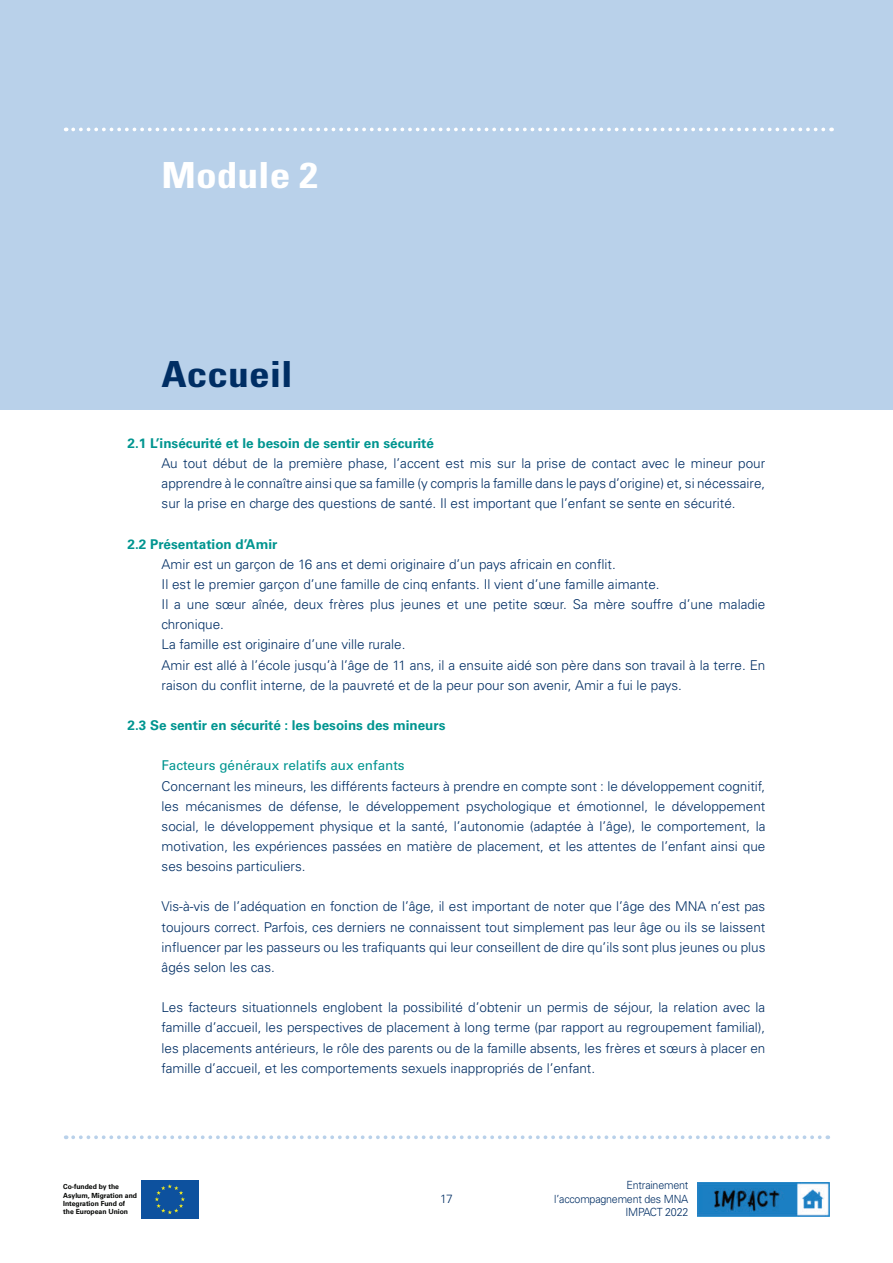
<style>
.page{position:relative;width:893px;height:1263px;background:#fff}
.page>*{position:absolute;margin:0;border:0;box-sizing:border-box;transform-origin:0 0}
.t1{font:700 condensed 36px "Univers LT";color:#fff;scale:1.15 1}
.t2{font:700 condensed 36px "Univers LT";color:#002e64;scale:1.15 1}
.t3{font:300 13.5px/20.1px "Univers LT";color:#002e64;text-align:justify}
.t4{font:700 13.5px "Univers LT";color:#009590}
.t5{font:13.5px "Univers LT";color:#009590}
.t6{font:300 12px "Univers LT";color:#002e64}
.t7{font:300 11.25px/13.6px "Univers LT";letter-spacing:-.02em;color:#002e64;text-align:right;scale:.95 1}
.t8{font:700 7.05px/8.4px "Univers LT";letter-spacing:-.005em;color:#040503}
</style>
<div class="page">
<div style="left:141px;top:1180px;width:58px;height:38px;background:#0d519e"></div>
<svg style="left:155px;top:1184px;width:30px;height:30px"></svg>
<img style="left:698px;top:1182px;width:131px;height:34px">
<svg style="left:73px;top:1135px;width:755px;height:4px"></svg>
<div style="left:0;top:0;width:893px;height:410px;background:#b9d1ea"></div>
<svg style="left:73px;top:128px;width:759px;height:3px"></svg>
<h1 class="t1" style="left:162px;top:153px;width:138px">Module 2</h1>
<h1 class="t2" style="left:162px;top:352px;width:116px">Accueil</h1>
<p class="t4" style="left:128px;top:435px;width:308px">2.1 L’insécurité et le besoin de sentir en sécurité</p>
<p class="t3" style="left:162px;top:453px;width:605px">Au tout début de la première phase, l’accent est mis sur la prise de contact avec le mineur pour apprendre à le connaître ainsi que sa famille (y compris la famille dans le pays d’origine) et, si nécessaire, sur la prise en charge des questions de santé. Il est important que l’enfant se sente en sécurité.</p>
<p class="t4" style="left:128px;top:536px;width:151px">2.2 Présentation d’Amir</p>
<p class="t3" style="left:162px;top:554px;width:605px;text-align:left">Amir est un garçon de 16 ans et demi originaire d’un pays africain en conflit.<br>Il est le premier garçon d’une famille de cinq enfants. Il vient d’une famille aimante.<br>Il a une sœur aînée, deux frères plus jeunes et une petite sœur. Sa mère souffre d’une maladie chronique.<br>La famille est originaire d’une ville rurale.<br>Amir est allé à l’école jusqu’à l’âge de 11 ans, il a ensuite aidé son père dans son travail à la terre. En raison du conflit interne, de la pauvreté et de la peur pour son avenir, Amir a fui le pays.</p>
<p class="t4" style="left:128px;top:717px;width:319px">2.3 Se sentir en sécurité : les besoins des mineurs</p>
<p class="t5" style="left:162px;top:757px;width:245px">Facteurs généraux relatifs aux enfants</p>
<p class="t3" style="left:162px;top:776px;width:605px">Concernant les mineurs, les différents facteurs à prendre en compte sont : le développement cognitif, les mécanismes de défense, le développement psychologique et émotionnel, le développement social, le développement physique et la santé, l’autonomie (adaptée à l’âge), le comportement, la motivation, les expériences passées en matière de placement, et les attentes de l’enfant ainsi que ses besoins particuliers.</p>
<p class="t3" style="left:162px;top:897px;width:605px">Vis-à-vis de l’adéquation en fonction de l’âge, il est important de noter que l’âge des MNA n’est pas toujours correct. Parfois, ces derniers ne connaissent tout simplement pas leur âge ou ils se laissent influencer par les passeurs ou les trafiquants qui leur conseillent de dire qu’ils sont plus jeunes ou plus âgés selon les cas.</p>
<p class="t3" style="left:162px;top:997px;width:605px">Les facteurs situationnels englobent la possibilité d’obtenir un permis de séjour, la relation avec la famille d’accueil, les perspectives de placement à long terme (par rapport au regroupement familial), les placements antérieurs, le rôle des parents ou de la famille absents, les frères et sœurs à placer en famille d’accueil, et les comportements sexuels inappropriés de l’enfant.</p>
<p class="t8" style="left:63px;top:1182px;width:75px">Co-funded by the<br>Asylum, Migration and<br>Integration Fund of the European Union</p>
<p class="t6" style="left:440px;top:1192px;width:14px">17</p>
<p class="t7" style="left:554px;top:1178px;width:143px">Entrainement l’accompagnement des MNA<br>IMPACT 2022</p>
</div>
